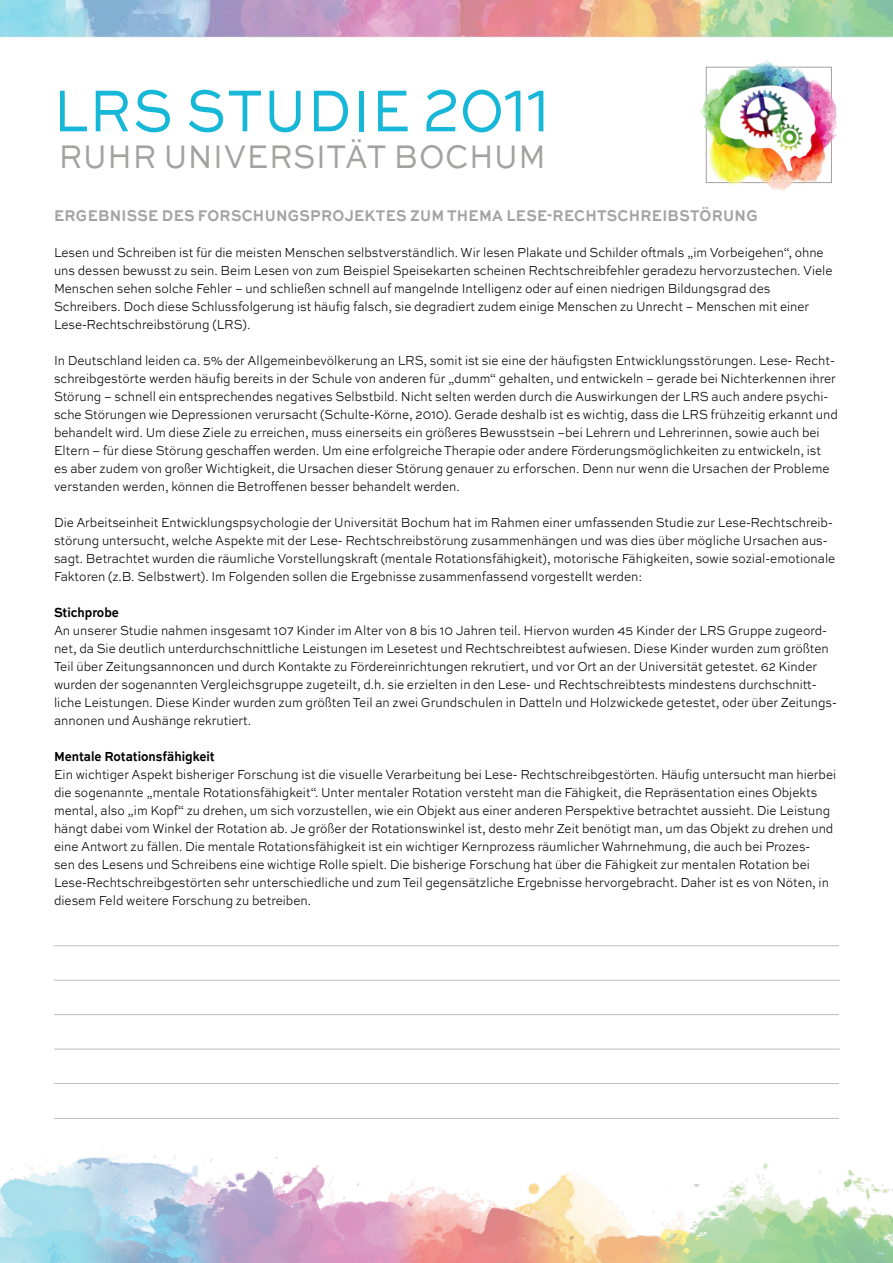
<style>
.page{position:relative;width:893px;height:1263px;background:#fff}
.page>*{position:absolute;margin:0;border:0;box-sizing:border-box;transform-origin:0 0}
.t1{font:62.1px "Sweet Sans Pro";letter-spacing:.02em;color:#17b7d8;scale:.87 1}
.t2{font:34.5px "Sweet Sans Pro";letter-spacing:.02em;color:#a2a3a1;scale:.87 1}
.t3{font:700 16.35px "Sweet Sans Pro";letter-spacing:.02em;color:#a2a3a2;scale:.87 1}
.t4{font:300 13.8px/18px "Sweet Sans Pro";color:#000;scale:.87 1}
.t5{font:700 13.8px "Sweet Sans Pro";color:#000;scale:.87 1}
</style>
<div class="page">
<img style="left:0;top:1146px;width:893px;height:117px">
<img style="left:0;top:0;width:893px;height:37px">
<hr style="left:54px;top:1014px;width:785px;height:1px;background:#bebdbc">
<hr style="left:54px;top:1049px;width:786px;height:1px;background:#bebdbc">
<hr style="left:54px;top:1083px;width:785px;height:1px;background:#bebdbc">
<hr style="left:54px;top:1118px;width:785px;height:1px;background:#bebdbc">
<hr style="left:54px;top:945px;width:785px;height:1px;background:#bebdbc">
<hr style="left:54px;top:980px;width:786px;height:1px;background:#bebdbc">
<img style="left:705px;top:60px;width:127px;height:131px">
<img style="left:701px;top:72px;width:136px;height:109px">
<img style="left:726px;top:79px;width:89px;height:86px">
<h1 class="t1" style="left:53px;top:66px;width:572px">LRS STUDIE 2011</h1>
<h2 class="t2" style="left:59px;top:132px;width:561px">RUHR UNIVERSITÄT BOCHUM</h2>
<p class="t3" style="left:54px;top:203px;width:810px">ERGEBNISSE DES FORSCHUNGSPROJEKTES ZUM THEMA LESE-RECHTSCHREIBSTÖRUNG</p>
<p class="t4" style="left:54px;top:243px;width:897px">Lesen und Schreiben ist für die meisten Menschen selbstverständlich. Wir lesen Plakate und Schilder oftmals „im Vorbeigehen“, ohne uns dessen bewusst zu sein. Beim Lesen von zum Beispiel Speisekarten scheinen Rechtschreibfehler geradezu hervorzustechen. Viele Menschen sehen solche Fehler – und schließen schnell auf mangelnde Intelligenz oder auf einen niedrigen Bildungsgrad des Schreibers. Doch diese Schlussfolgerung ist häufig falsch, sie degradiert zudem einige Menschen zu Unrecht – Menschen mit einer Lese-Rechtschreibstörung (LRS).</p>
<p class="t4" style="left:54px;top:351px;width:902px">In Deutschland leiden ca. 5% der Allgemeinbevölkerung an LRS, somit ist sie eine der häufigsten Entwicklungsstörungen. Lese- Recht&shy;schreibgestörte werden häufig bereits in der Schule von anderen für „dumm“ gehalten, und entwickeln – gerade bei Nichterkennen ihrer Störung – schnell ein entsprechendes negatives Selbstbild. Nicht selten werden durch die Auswirkungen der LRS auch andere psychi&shy;sche Störungen wie Depressionen verursacht (Schulte-Körne, 2010). Gerade deshalb ist es wichtig, dass die LRS frühzeitig erkannt und behandelt wird. Um diese Ziele zu erreichen, muss einerseits ein größeres Bewusstsein –bei Lehrern und Lehrerinnen, sowie auch bei Eltern – für diese Störung geschaffen werden. Um eine erfolgreiche Therapie oder andere Förderungsmöglichkeiten zu entwickeln, ist es aber zudem von großer Wichtigkeit, die Ursachen dieser Störung genauer zu erforschen. Denn nur wenn die Ursachen der Probleme verstanden werden, können die Betroffenen besser behandelt werden.</p>
<p class="t4" style="left:54px;top:513px;width:900px">Die Arbeitseinheit Entwicklungspsychologie der Universität Bochum hat im Rahmen einer umfassenden Studie zur Lese-Rechtschreib&shy;störung untersucht, welche Aspekte mit der Lese- Rechtschreibstörung zusammenhängen und was dies über mögliche Ursachen aus&shy;sagt. Betrachtet wurden die räumliche Vorstellungskraft (mentale Rotationsfähigkeit), motorische Fähigkeiten, sowie sozial-emotionale Faktoren (z.B. Selbstwert). Im Folgenden sollen die Ergebnisse zusammenfassend vorgestellt werden:</p>
<p class="t5" style="left:54px;top:602px;width:76px">Stichprobe</p>
<p class="t4" style="left:54px;top:621px;width:901px">An unserer Studie nahmen insgesamt 107 Kinder im Alter von 8 bis 10 Jahren teil. Hiervon wurden 45 Kinder der LRS Gruppe zugeord&shy;net, da Sie deutlich unterdurchschnittliche Leistungen im Lesetest und Rechtschreibtest aufwiesen. Diese Kinder wurden zum größten Teil über Zeitungsannoncen und durch Kontakte zu Fördereinrichtungen rekrutiert, und vor Ort an der Universität getestet. 62 Kinder wurden der sogenannten Vergleichsgruppe zugeteilt, d.h. sie erzielten in den Lese- und Rechtschreibtests mindestens durchschnitt&shy;liche Leistungen. Diese Kinder wurden zum größten Teil an zwei Grundschulen in Datteln und Holzwickede getestet, oder über Zeitungs&shy;annonen und Aushänge rekrutiert.</p>
<p class="t5" style="left:54px;top:746px;width:186px">Mentale Rotationsfähigkeit</p>
<p class="t4" style="left:54px;top:765px;width:901px">Ein wichtiger Aspekt bisheriger Forschung ist die visuelle Verarbeitung bei Lese- Rechtschreibgestörten. Häufig untersucht man hierbei die sogenannte „mentale Rotationsfähigkeit“. Unter mentaler Rotation versteht man die Fähigkeit, die Repräsentation eines Objekts mental, also „im Kopf“ zu drehen, um sich vorzustellen, wie ein Objekt aus einer anderen Perspektive betrachtet aussieht. Die Leistung hängt dabei vom Winkel der Rotation ab. Je größer der Rotationswinkel ist, desto mehr Zeit benötigt man, um das Objekt zu drehen und eine Antwort zu fällen. Die mentale Rotationsfähigkeit ist ein wichtiger Kernprozess räumlicher Wahrnehmung, die auch bei Prozes-<br>sen des Lesens und Schreibens eine wichtige Rolle spielt. Die bisherige Forschung hat über die Fähigkeit zur mentalen Rotation bei Lese-Rechtschreibgestörten sehr unterschiedliche und zum Teil gegensätzliche Ergebnisse hervorgebracht. Daher ist es von Nöten, in diesem Feld weitere Forschung zu betreiben.</p>
</div>
